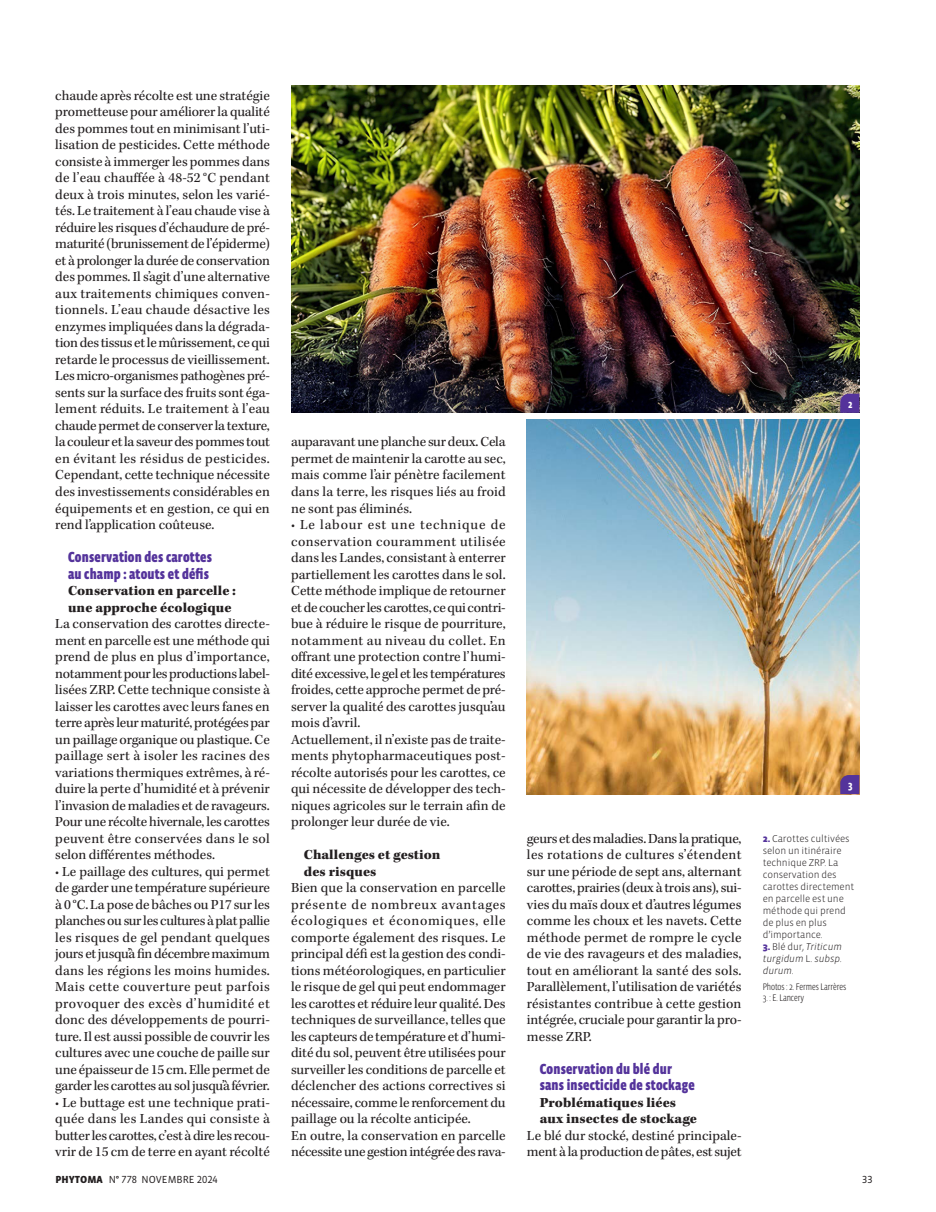
<style>
.page{position:relative;width:936px;height:1212px;background:#fff}
.page>*{position:absolute;margin:0;border:0;box-sizing:border-box;transform-origin:0 0}
.INTERTITRE{font:900 15px/16.5px "Vista Sans Nar OT";letter-spacing:.01em;color:#54339b}
.TEXTE{font:14.25px/16.5px "Kepler Std";color:#231f20;text-align:justify}
.INTERTITRE_2{font:900 14.25px/16.5px "Kepler Std";letter-spacing:.005em;color:#231f20}
.t1{font:700 11.25px "Vista Sans Nar OT";color:#fff}
.t2{font:10.5px "Vista Sans OT";color:#231f20}
.LEGENDE{font:300 10.05px/12px "Vista Sans OT";letter-spacing:-.01em;color:#231f20}
.LEGENDE-2{font:italic 300 10.05px/12px "Vista Sans OT";letter-spacing:-.01em;color:#231f20;text-align:justify}
.CREDIT{font:300 9.75px "Vista Sans Nar OT";letter-spacing:-.01em;color:#231f20}
.s1{font-weight:900}
.s2{font-weight:900;color:#54339b}
.s3{font-weight:900;font-style:normal;color:#54339b}
.s4{font-style:normal}
</style>
<div class="page">
<img style="left:527px;top:420px;width:332px;height:374px">
<img style="left:291px;top:85px;width:568px;height:328px">
<svg style="left:840px;top:394px;width:19px;height:19px"></svg>
<svg style="left:840px;top:775px;width:19px;height:19px"></svg>
<p class="TEXTE" style="left:55px;top:88px;width:216px">chaude après récolte est une stratégie prometteuse pour améliorer la qualité des pommes tout en minimisant l’uti&shy;lisation de pesticides. Cette méthode consiste à immerger les pommes dans de l’eau chauffée à 48-52 °C pendant deux à trois minutes, selon les varié&shy;tés. Le traitement à l’eau chaude vise à réduire les risques d’échaudure de pré&shy;maturité (brunissement de l’épiderme) et à prolonger la durée de conservation des pommes. Il s’agit d’une alternative aux traitements chimiques conven&shy;tionnels. L’eau chaude désactive les enzymes impliquées dans la dégrada&shy;tion des tissus et le mûrissement, ce qui retarde le processus de vieillissement.<br>Les micro-organismes pathogènes pré&shy;sents sur la surface des fruits sont éga&shy;lement réduits. Le traitement à l’eau chaude permet de conserver la texture, la couleur et la saveur des pommes tout en évitant les résidus de pesticides.<br>Cependant, cette technique nécessite des investissements considérables en équipements et en gestion, ce qui en rend l’application coûteuse.</p>
<p class="INTERTITRE" style="left:68px;top:549px;width:145px">Conservation des carottes au champ : atouts et défis</p>
<p class="INTERTITRE_2" style="left:68px;top:583px;width:170px">Conservation en parcelle : une approche écologique</p>
<p class="TEXTE" style="left:55px;top:616px;width:216px">La conservation des carottes directe&shy;ment en parcelle est une méthode qui prend de plus en plus d’importance, notamment pour les productions label&shy;lisées ZRP. Cette technique consiste à laisser les carottes avec leurs fanes en terre après leur maturité, protégées par un paillage organique ou plastique. Ce paillage sert à isoler les racines des variations thermiques extrêmes, à ré&shy;duire la perte d’humidité et à prévenir l’invasion de maladies et de ravageurs.</p>
<p class="TEXTE" style="left:55px;top:814px;width:216px">Pour une récolte hivernale, les carottes peuvent être conservées dans le sol selon différentes méthodes.</p>
<p class="TEXTE" style="left:55px;top:863px;width:216px"><span class="s1">·</span> Le paillage des cultures, qui permet de garder une température supérieure à 0°C. La pose de bâches ou P17 sur les planches ou sur les cultures à plat pallie les risques de gel pendant quelques jours et jusqu’à fin décembre maximum dans les régions les moins humides.<br>Mais cette couverture peut parfois provoquer des excès d’humidité et donc des développements de pourri&shy;ture. Il est aussi possible de couvrir les cultures avec une couche de paille sur une épaisseur de 15 cm. Elle permet de garder les carottes au sol jusqu’à février.</p>
<p class="TEXTE" style="left:55px;top:1094px;width:216px"><span class="s1">·</span> Le buttage est une technique prati&shy;quée dans les Landes qui consiste à butter les carottes, c’est à dire les recou&shy;vrir de 15 cm de terre en ayant récolté</p>
<p class="t2" style="left:55px;top:1174px;width:164px"><span class="s1">PHYTOMA</span> N° 778 NOVEMBRE 2024</p>
<p class="TEXTE" style="left:291px;top:434px;width:216px">auparavant une planche sur deux. Cela permet de maintenir la carotte au sec, mais comme l’air pénètre facilement dans la terre, les risques liés au froid ne sont pas éliminés.</p>
<p class="TEXTE" style="left:291px;top:517px;width:216px"><span class="s1">·</span> Le labour est une technique de conservation couramment utilisée dans les Landes, consistant à enterrer partiellement les carottes dans le sol.<br>Cette méthode implique de retourner et de coucher les carottes, ce qui contri&shy;bue à réduire le risque de pourriture, notamment au niveau du collet. En offrant une protection contre l’humi&shy;dité excessive, le gel et les températures froides, cette approche permet de pré&shy;server la qualité des carottes jusqu’au mois d’avril.</p>
<p class="TEXTE" style="left:291px;top:731px;width:216px">Actuellement, il n’existe pas de traite&shy;ments phytopharmaceutiques post&shy;récolte autorisés pour les carottes, ce qui nécessite de développer des tech&shy;niques agricoles sur le terrain afin de prolonger leur durée de vie.</p>
<p class="INTERTITRE_2" style="left:304px;top:847px;width:138px">Challenges et gestion des risques</p>
<p class="TEXTE" style="left:291px;top:880px;width:216px">Bien que la conservation en parcelle présente de nombreux avantages écologiques et économiques, elle comporte également des risques. Le principal défi est la gestion des condi&shy;tions météorologiques, en particulier le risque de gel qui peut endommager les carottes et réduire leur qualité. Des techniques de surveillance, telles que les capteurs de température et d’humi&shy;dité du sol, peuvent être utilisées pour surveiller les conditions de parcelle et déclencher des actions correctives si nécessaire, comme le renforcement du paillage ou la récolte anticipée.</p>
<p class="TEXTE" style="left:291px;top:1127px;width:216px">En outre, la conservation en parcelle nécessite une gestion intégrée des rava-</p>
<p class="TEXTE" style="left:527px;top:830px;width:216px">geurs et des maladies. Dans la pratique, les rotations de cultures s’étendent sur une période de sept ans, alternant carottes, prairies (deux à trois ans), sui&shy;vies du maïs doux et d’autres légumes comme les choux et les navets. Cette méthode permet de rompre le cycle de vie des ravageurs et des maladies, tout en améliorant la santé des sols.<br>Parallèlement, l’utilisation de variétés résistantes contribue à cette gestion intégrée, cruciale pour garantir la pro&shy;messe ZRP.</p>
<p class="INTERTITRE" style="left:539px;top:1060px;width:156px">Conservation du blé dur sans insecticide de stockage</p>
<p class="INTERTITRE_2" style="left:539px;top:1094px;width:159px">Problématiques liées aux insectes de stockage</p>
<p class="TEXTE" style="left:527px;top:1127px;width:216px">Le blé dur stocké, destiné principale&shy;ment à la production de pâtes, est sujet</p>
<p class="t1" style="left:848px;top:398px;width:6px">2</p>
<p class="t1" style="left:848px;top:780px;width:6px">3</p>
<p class="LEGENDE" style="left:762px;top:832px;width:93px"><span class="s2">2.</span> Carottes cultivées selon un itinéraire technique ZRP. La conservation des carottes directement en parcelle est une méthode qui prend de plus en plus d’importance.</p>
<p class="LEGENDE-2" style="left:762px;top:940px;width:81px"><span class="s3">3.</span> <span class="s4">Blé dur,</span> Triticum turgidum <span class="s4">L.</span> subsp. durum<span class="s4">.</span></p>
<p class="CREDIT" style="left:762px;top:981px;width:85px">Photos : 2. Fermes Larrères</p>
<p class="CREDIT" style="left:762px;top:993px;width:43px">3. : E. Lancery</p>
<p class="t2" style="left:861px;top:1174px;width:12px">33</p>
</div>
